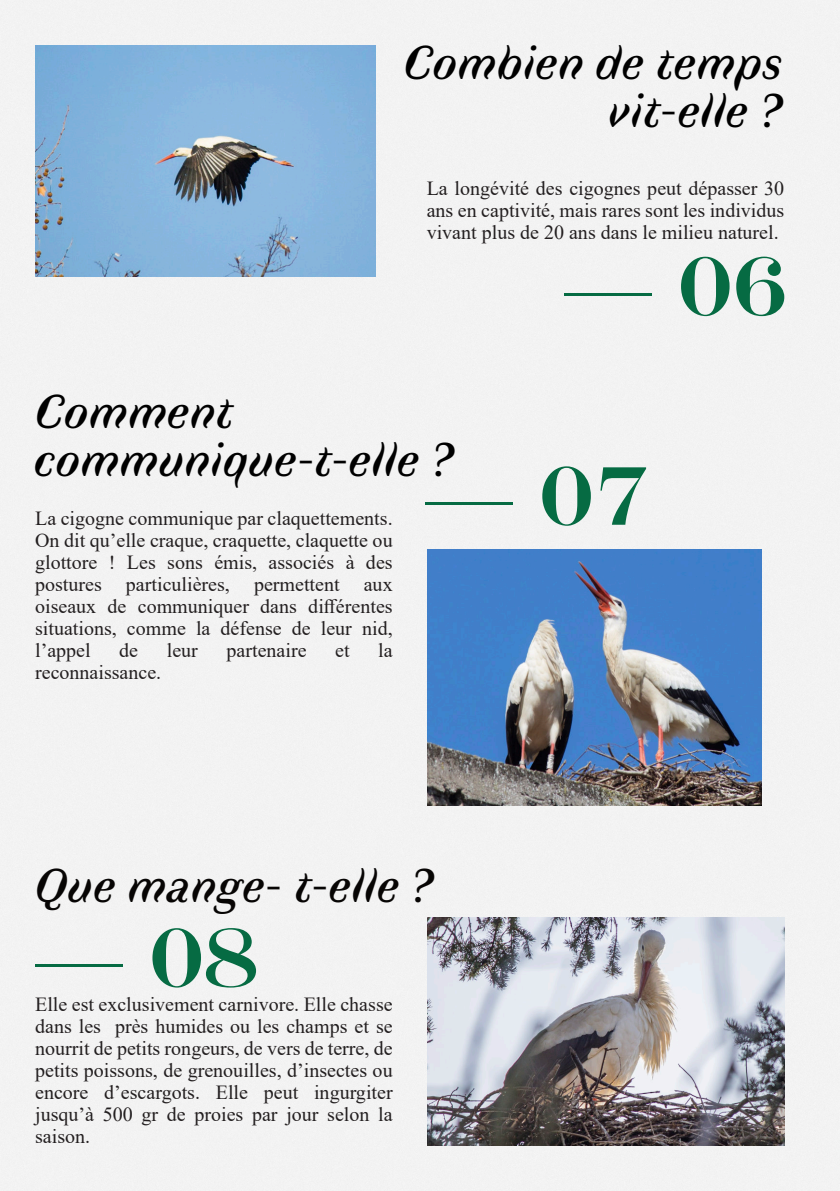
<style>
.page{position:relative;width:840px;height:1191px;background:#fff}
.page>*{position:absolute;margin:0;border:0;box-sizing:border-box;transform-origin:0 0}
.t1{font:84px "Engravers";color:#066b43}
.t2{font:italic 48px/48px "Faune Text";color:#000;text-align:right}
.t3{font:italic 48px "Faune Text";color:#070504}
.t4{font:20px/22px "Times New Roman";color:#231f20;text-align:justify}
</style>
<div class="page">
<div style="left:0;top:0;width:839px;height:1191px;background:#f3f3f3"></div>
<img style="left:35px;top:45px;width:340px;height:231px">
<img style="left:427px;top:550px;width:333px;height:256px">
<img style="left:427px;top:917px;width:356px;height:228px">
<h2 class="t2" style="left:403px;top:44px;width:382px">Combien de temps vit-elle ?</h2>
<p class="t4" style="left:426px;top:179px;width:359px">La longévité des cigognes peut dépasser 30 ans en captivité, mais rares sont les individus vivant plus de 20 ans dans le milieu naturel.</p>
<h1 class="t1" style="left:564px;top:237px;width:223px">— 06</h1>
<h2 class="t2" style="left:35px;top:392px;width:421px;text-align:left">Comment communique-t-elle ?</h2>
<h1 class="t1" style="left:425px;top:446px;width:223px">— 07</h1>
<p class="t4" style="left:35px;top:509px;width:359px">La cigogne communique par claquettements.<br>On dit qu’elle craque, craquette, claquette ou glottore ! Les sons émis, associés à des postures particulières, permettent aux oiseaux de communiquer dans différentes situations, comme la défense de leur nid, l’appel</p>
<p class="t4" style="left:119px;top:641px;width:20px">de</p>
<p class="t4" style="left:167px;top:641px;width:33px">leur</p>
<p class="t4" style="left:226px;top:641px;width:81px">partenaire</p>
<p class="t4" style="left:335px;top:641px;width:16px">et</p>
<p class="t4" style="left:378px;top:641px;width:16px">la</p>
<p class="t4" style="left:35px;top:663px;width:128px">reconnaissance.</p>
<h2 class="t3" style="left:35px;top:868px;width:401px">Que mange- t-elle ?</h2>
<h1 class="t1" style="left:36px;top:908px;width:223px">— 08</h1>
<p class="t4" style="left:35px;top:995px;width:359px">Elle est exclusivement carnivore. Elle chasse dans les près humides ou les champs et se nourrit de petits rongeurs, de vers de terre, de petits poissons, de grenouilles, d’insectes ou encore d’escargots. Elle peut ingurgiter jusqu’à 500 gr de proies par jour selon la saison.</p>
</div>
